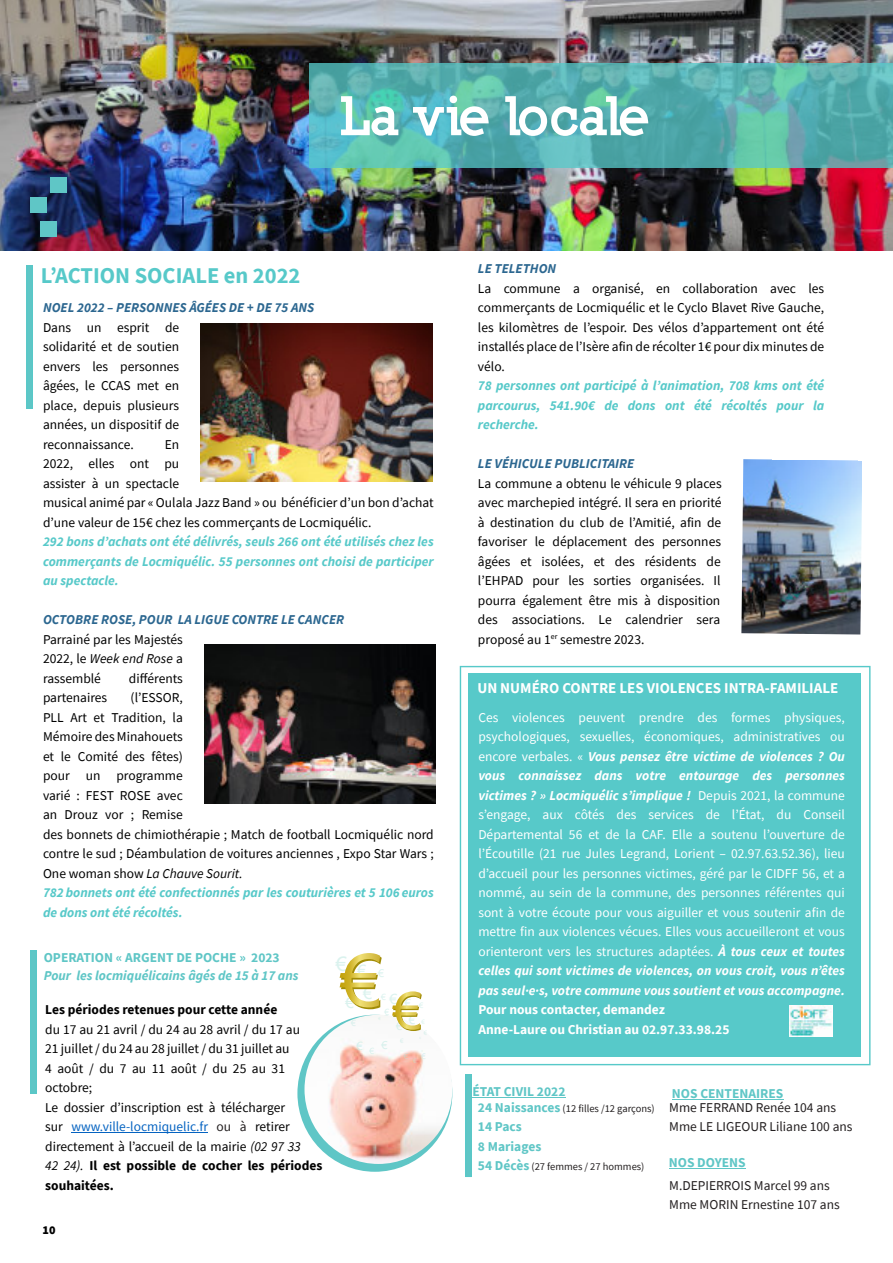
<style>
.page{position:relative;width:893px;height:1263px;background:#fff}
.page>*{position:absolute;margin:0;border:0;box-sizing:border-box;transform-origin:0 0}
.t1{font:73.5px "Arial";color:#a18c07}
.t2{font:900 52.5px "Nilland";letter-spacing:-.025em;color:#fff}
.t3{font:51.75px "Arial";color:#a18c07}
.t4{font:700 22.5px "Source Sans Pro";color:#57c9c9}
.t5{font:20.1px "Arial";color:rgb(182 230 222/.5)}
.t6{font:16.5px "Arial";color:rgb(182 230 222/.5)}
.t7{font:15.75px "Arial";color:rgb(182 230 222/.5)}
.t8{font:15.3px "Arial";color:rgb(182 230 222/.5)}
.t9{font:700 15px "Source Sans Pro";color:#fff}
.t10{font:14.1px "Arial";color:rgb(182 230 222/.5)}
.t11{font:13.5px/19.5px "Source Sans Pro";color:#000;text-align:justify}
.t12{font:13.5px/19.5px "Source Sans Pro";color:#fff;text-align:justify}
.t13{font:italic 700 13.5px/19.5px "Source Sans Pro";color:#57c9c9;text-align:justify}
.t14{font:italic 700 13.5px "Source Sans Pro";color:#2c6790}
.t15{font:13.5px/19.5px "Source Sans Pro";color:#231f20}
.t16{font:700 13.5px/19.5px "Source Sans Pro";color:#5fc6c6}
.t17{font:700 13.5px/19.5px "Source Sans Pro";color:#fff}
.t18{font:italic 700 13.5px "Source Sans Pro";color:#5fc6c6}
.t19{font:700 13.5px "Source Sans Pro";color:#000}
.t20{font:900 12px "Source Sans Pro";color:#000}
.t21{font:11.55px "Arial";color:rgb(182 230 222/.5)}
.t22{font:11.1px "Arial";color:rgb(182 230 222/.5)}
.t23{font:10.95px "Arial";color:rgb(182 230 222/.5)}
.t24{font:10.8px "Arial";color:rgb(182 230 222/.5)}
.t25{font:10.5px "Source Sans Pro";color:#231f20}
.t26{font:8.55px/15.6px "Arial";color:rgb(182 230 222/.5);text-align:center}
.t27{font:8.1px "Arial";color:rgb(182 230 222/.5)}
.t28{font:7.8px "Arial";color:rgb(182 230 222/.5)}
.t29{font:7.65px "Arial";color:rgb(182 230 222/.5)}
.t30{font:6px/10.9px "Arial";color:rgb(182 230 222/.5);text-align:center}
.s1{font-style:italic}
.s2{font-weight:700;font-style:italic;color:#57c9c9}
.s3{color:#0563c1}
.s4{color:#231f20}
.s5{font-weight:700}
.s6{font-weight:700;font-style:italic}
.s7{font-weight:700;font-size:13.5px;color:#5fc6c6}
</style>
<div class="page">
<div style="left:297px;top:1015px;width:155px;height:157px;background:#5fc6c6;border-radius:50%"></div>
<img style="left:304px;top:1015px;width:148px;height:149px;border-radius:50%">
<svg style="left:340px;top:953px;width:40px;height:54px"></svg>
<svg style="left:392px;top:991px;width:29px;height:39px"></svg>
<img style="left:0;top:0;width:893px;height:250px">
<div style="left:310px;top:63px;width:583px;height:105px;background:#57c9c9;opacity:.78"></div>
<img style="left:200px;top:323px;width:232px;height:159px">
<img style="left:204px;top:645px;width:232px;height:158px">
<img style="left:741px;top:459px;width:121px;height:175px">
<div style="left:460px;top:666px;width:410px;height:399px;background:#57c9c9"></div>
<img style="left:790px;top:1005px;width:43px;height:32px">
<hr style="left:71px;top:1132px;width:137px;height:1px;background:#0563c1">
<hr style="left:472px;top:1097px;width:93px;height:1px;background:#5fc6c6">
<svg style="left:30px;top:950px;width:7px;height:143px"></svg>
<svg style="left:27px;top:266px;width:6px;height:143px"></svg>
<svg style="left:465px;top:1074px;width:7px;height:103px"></svg>
<hr style="left:672px;top:1099px;width:111px;height:1px;background:#5fc6c6">
<hr style="left:669px;top:1168px;width:77px;height:1px;background:#5fc6c6">
<div style="left:40px;top:221px;width:16px;height:16px;background:#5fc6c6"></div>
<div style="left:31px;top:198px;width:16px;height:15px;background:#5fc6c6"></div>
<div style="left:50px;top:177px;width:17px;height:16px;background:#5fc6c6"></div>
<h2 class="t2" style="left:342px;top:83px;width:311px">La vie locale</h2>
<h3 class="t4" style="left:41px;top:266px;width:261px">L’ACTION SOCIALE en 2022</h3>
<p class="t14" style="left:43px;top:302px;width:273px">NOEL 2022 – PERSONNES ÂGÉES DE + DE 75 ANS</p>
<p class="t11" style="left:43px;top:318px;width:138px">Dans un esprit de solidarité et de soutien envers les personnes âgées, le CCAS met en place, depuis plusieurs années, un dispositif de reconnaissance.</p>
<p class="t11" style="left:43px;top:435px;width:392px;text-align:left;text-indent:122px">En<br>2022, elles ont pu<br>assister à un spectacle<br>musical animé par « Oulala Jazz Band » ou bénéficier d’un bon d’achat d’une valeur de 15€ chez les commerçants de Locmiquélic.</p>
<p class="t13" style="left:43px;top:533px;width:392px">292 bons d’achats ont été délivrés, seuls 266 ont été utilisés chez les commerçants de Locmiquélic. 55 personnes ont choisi de participer au spectacle.</p>
<p class="t14" style="left:43px;top:614px;width:303px">OCTOBRE ROSE, POUR LA LIGUE CONTRE LE CANCER</p>
<p class="t11" style="left:43px;top:630px;width:141px">Parrainé par les Majestés 2022, le <span class="s1">Week end Rose</span> a rassemblé</p>
<p class="t11" style="left:129px;top:669px;width:55px">différents</p>
<p class="t11" style="left:43px;top:689px;width:392px;text-align:left;text-indent:88px">(l’ESSOR,<br>PLL Art et Tradition, la<br>Mémoire des Minahouets<br>et le Comité des fêtes)<br>pour un programme<br>varié : FEST ROSE avec<br>an Drouz vor ; Remise<br>des bonnets de chimiothérapie ; Match de football Locmiquélic nord contre le sud ; Déambulation de voitures anciennes , Expo Star Wars ; One woman show <span class="s1">La Chauve Sourit.<br></span><span class="s2">782 bonnets ont été confectionnés par les couturières et 5 106 euros de dons ont été récoltés.</span></p>
<p class="t11" style="left:43px;top:689px;width:66px">partenaires</p>
<p class="t16" style="left:44px;top:949px;width:237px">OPERATION « ARGENT DE POCHE » 2023</p>
<p class="t18" style="left:44px;top:970px;width:256px">Pour les locmiquélicains âgés de 15 à 17 ans</p>
<p class="t19" style="left:45px;top:1004px;width:234px">Les périodes retenues pour cette année</p>
<p class="t11" style="left:45px;top:1020px;width:279px;text-align:left">du 17 au 21 avril / du 24 au 28 avril / du 17 au<br>21 juillet / du 24 au 28 juillet / du 31 juillet au<br>4 août / du 7 au 11 août / du 25 au 31 octobre;<br>Le dossier d’inscription est à télécharger<br>sur <span class="s3">www.ville-locmiquelic.fr</span> <span class="s4">ou à</span> retirer directement à l’accueil de la mairie <span class="s1">(02 97 33<br>42 24).</span> <span class="s5">Il est possible de cocher les périodes souhaitées.</span></p>
<h1 class="t1" style="left:342px;top:955px;width:42px">€</h1>
<h3 class="t5" style="left:336px;top:956px;width:13px">€</h3>
<p class="t7" style="left:358px;top:964px;width:10px">€</p>
<p class="t6" style="left:363px;top:987px;width:11px">€</p>
<p class="t24" style="left:378px;top:969px;width:7px">€</p>
<h3 class="t3" style="left:394px;top:993px;width:30px">€</h3>
<p class="t26" style="left:381px;top:990px;width:10px">€ €</p>
<p class="t10" style="left:389px;top:994px;width:9px">€</p>
<p class="t8" style="left:345px;top:997px;width:10px">€</p>
<p class="t22" style="left:405px;top:999px;width:8px">€</p>
<p class="t21" style="left:409px;top:1015px;width:8px">€</p>
<p class="t29" style="left:419px;top:1003px;width:6px">€</p>
<p class="t26" style="left:351px;top:1016px;width:6px">€</p>
<p class="t30" style="left:421px;top:1017px;width:7px">€ €</p>
<p class="t24" style="left:396px;top:1022px;width:7px">€</p>
<p class="t21" style="left:356px;top:1041px;width:8px">€</p>
<p class="t23" style="left:381px;top:1040px;width:8px">€</p>
<p class="t26" style="left:370px;top:1044px;width:6px">€</p>
<p class="t30" style="left:400px;top:1035px;width:5px">€</p>
<p class="t27" style="left:404px;top:1053px;width:6px">€</p>
<p class="t28" style="left:422px;top:1053px;width:6px">€</p>
<p class="t30" style="left:413px;top:1056px;width:5px">€</p>
<p class="t20" style="left:43px;top:1225px;width:14px">10</p>
<p class="t14" style="left:478px;top:263px;width:80px">LE TELETHON</p>
<p class="t11" style="left:478px;top:279px;width:348px">La commune a organisé, en collaboration avec les commerçants de Locmiquélic et le Cyclo Blavet Rive Gauche, les kilomètres de l’espoir. Des vélos d’appartement ont été installés place de l’Isère afin de récolter 1€ pour dix minutes de vélo.</p>
<p class="t13" style="left:478px;top:377px;width:348px">78 personnes ont participé à l’animation, 708 kms ont été parcourus, 541.90€ de dons ont été récoltés pour la recherche.</p>
<p class="t14" style="left:478px;top:458px;width:158px">LE VÉHICULE PUBLICITAIRE</p>
<p class="t11" style="left:478px;top:474px;width:245px">La commune a obtenu le véhicule 9 places avec marchepied intégré. Il sera en priorité à destination du club de l’Amitié, afin de favoriser le déplacement des personnes âgées et isolées, et des résidents de l’EHPAD pour les sorties organisées. Il pourra également être mis à disposition des associations. Le calendrier sera proposé au 1<sup>er</sup> semestre 2023.</p>
<p class="t9" style="left:477px;top:682px;width:363px">UN NUMÉRO CONTRE LES VIOLENCES INTRA-FAMILIALE</p>
<p class="t12" style="left:478px;top:708px;width:368px">Ces violences peuvent prendre des formes physiques, psychologiques, sexuelles, économiques, administratives ou encore verbales. « <span class="s6">Vous pensez être victime de violences ? Ou vous connaissez dans votre entourage des personnes victimes ? » Locmiquélic s’implique !</span> Depuis 2021, la commune s’engage, aux côtés des services de l’État, du Conseil Départemental 56 et de la CAF. Elle a soutenu l’ouverture de l’Écoutille (21 rue Jules Legrand, Lorient – 02.97.63.52.36), lieu d’accueil pour les personnes victimes, géré par le CIDFF 56, et a nommé, au sein de la commune, des personnes référentes qui sont à votre écoute pour vous aiguiller et vous soutenir afin de mettre fin aux violences vécues. Elles vous accueilleront et vous orienteront vers les structures adaptées. <span class="s6">À tous ceux et toutes celles qui sont victimes de violences, on vous croit, vous n’êtes pas seul·e·s, votre commune vous soutient et vous accompagne.</span></p>
<p class="t17" style="left:478px;top:1001px;width:253px">Pour nous contacter, demandez<br>Anne-Laure ou Christian au 02.97.33.98.25</p>
<p class="t16" style="left:472px;top:1083px;width:95px">ÉTAT CIVIL 2022</p>
<p class="t25" style="left:478px;top:1104px;width:178px"><span class="s7">24 Naissances</span> (12 filles /12 garçons)</p>
<p class="t16" style="left:478px;top:1118px;width:65px">14 Pacs<br>8 Mariages</p>
<p class="t25" style="left:478px;top:1162px;width:168px"><span class="s7">54 Décès</span> (27 femmes / 27 hommes)</p>
<p class="t16" style="left:672px;top:1085px;width:113px">NOS CENTENAIRES</p>
<p class="t15" style="left:669px;top:1098px;width:185px">Mme FERRAND Renée 104 ans<br>Mme LE LIGEOUR Liliane 100 ans</p>
<p class="t16" style="left:669px;top:1154px;width:78px">NOS DOYENS</p>
<p class="t15" style="left:669px;top:1176px;width:172px">M.DEPIERROIS Marcel 99 ans<br>Mme MORIN Ernestine 107 ans</p>
</div>
